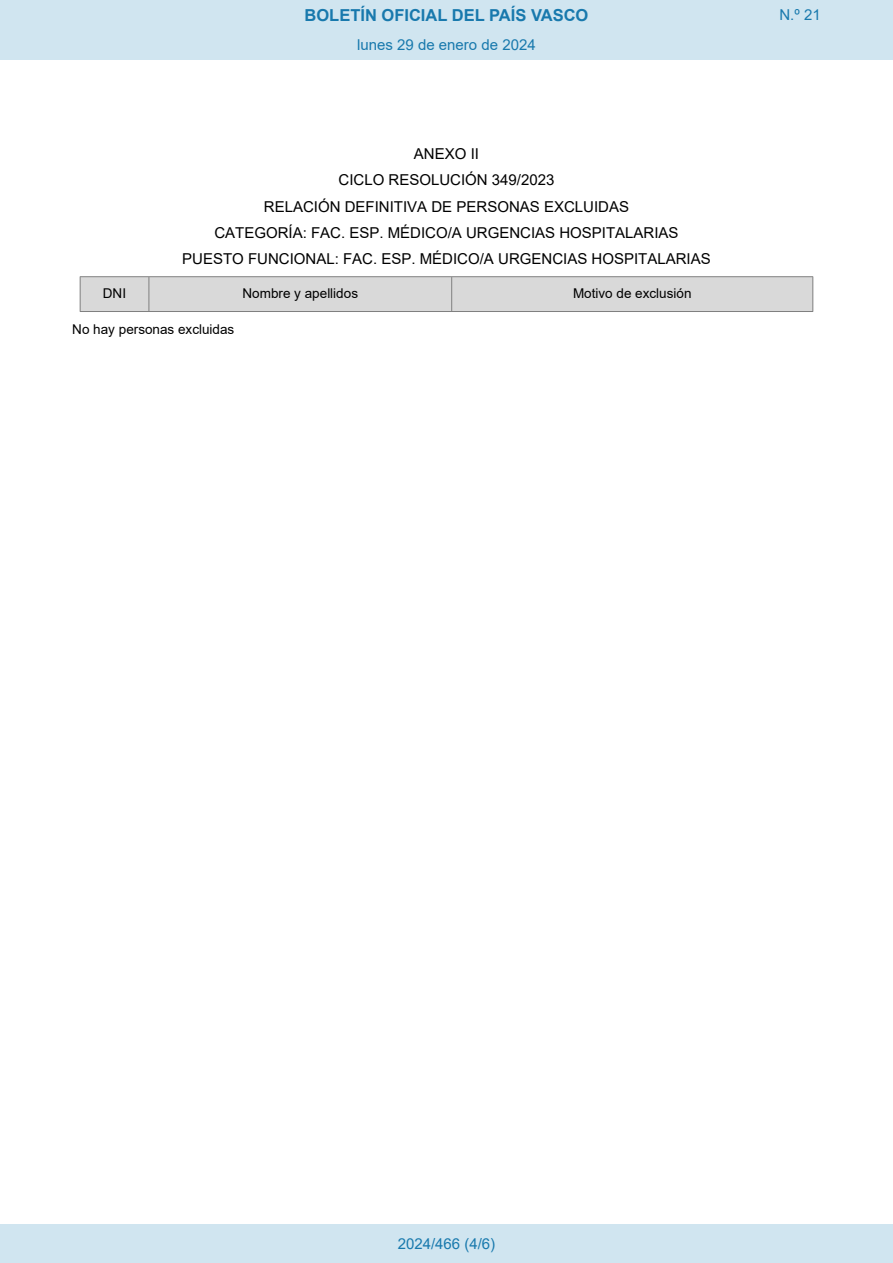
<style>
.page{position:relative;width:893px;height:1263px;background:#fff}
.page>*{position:absolute;margin:0;border:0;box-sizing:border-box;transform-origin:0 0}
.t1{font:700 16.5px "Arial";color:#1879ad}
.t2{font:15px/26.2px "Arial";color:#000;text-align:center}
.Paginacion_Centro{font:15px "Arial";color:#1879ad}
.t3{font:13.5px "Arial";color:#000}
</style>
<div class="page">
<div style="left:81px;top:277px;width:68px;height:34px;background:#d9d9d9"></div>
<div style="left:149px;top:277px;width:302px;height:34px;background:#d9d9d9"></div>
<div style="left:452px;top:277px;width:360px;height:34px;background:#d9d9d9"></div>
<hr style="left:80px;top:277px;width:1px;height:34px;background:#808080">
<hr style="left:149px;top:277px;width:1px;height:34px;background:#808080">
<hr style="left:451px;top:277px;width:1px;height:34px;background:#808080">
<hr style="left:812px;top:277px;width:1px;height:34px;background:#808080">
<hr style="left:80px;top:276px;width:733px;height:1px;background:#808080">
<hr style="left:80px;top:311px;width:733px;height:1px;background:#808080">
<div style="left:0;top:0;width:893px;height:60px;background:#d0e5f0"></div>
<div style="left:0;top:1225px;width:893px;height:38px;background:#d0e5f0"></div>
<p class="t1" style="left:305px;top:3px;width:285px">BOLETÍN OFICIAL DEL PAÍS VASCO</p>
<p class="Paginacion_Centro" style="left:779px;top:5px;width:43px">N.º 21</p>
<p class="Paginacion_Centro" style="left:357px;top:35px;width:180px">lunes 29 de enero de 2024</p>
<p class="t2" style="left:182px;top:141px;width:530px">ANEXO II<br>CICLO RESOLUCIÓN 349/2023<br>RELACIÓN DEFINITIVA DE PERSONAS EXCLUIDAS<br>CATEGORÍA: FAC. ESP. MÉDICO/A URGENCIAS HOSPITALARIAS PUESTO FUNCIONAL: FAC. ESP. MÉDICO/A URGENCIAS HOSPITALARIAS</p>
<p class="t3" style="left:103px;top:284px;width:25px">DNI</p>
<p class="t3" style="left:243px;top:284px;width:117px">Nombre y apellidos</p>
<p class="t3" style="left:573px;top:284px;width:120px">Motivo de exclusión</p>
<p class="t3" style="left:72px;top:319px;width:164px">No hay personas excluidas</p>
<p class="Paginacion_Centro" style="left:398px;top:1234px;width:99px">2024/466 (4/6)</p>
</div>
